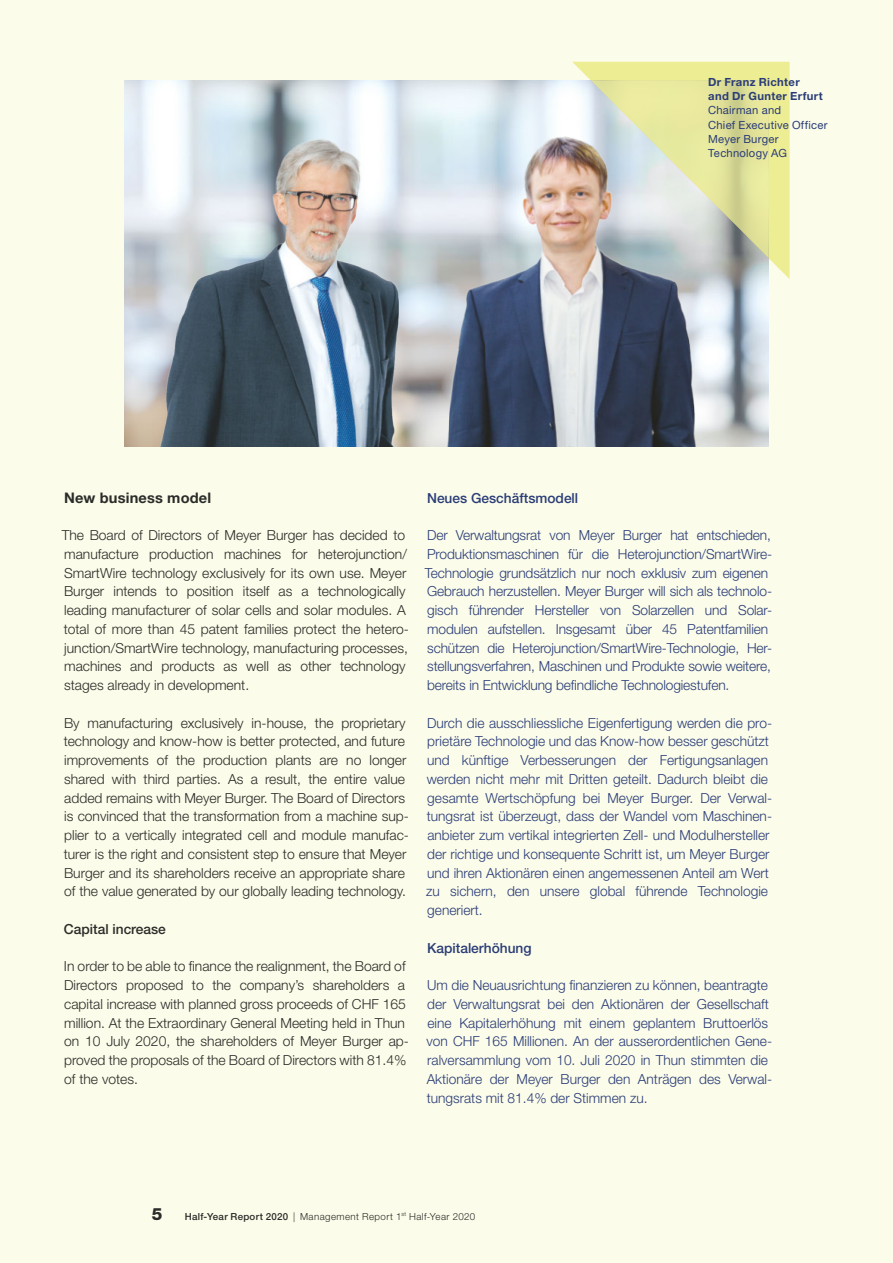
<style>
.page{position:relative;width:893px;height:1263px;background:#fbfce9}
.page>*{position:absolute;margin:0;border:0;box-sizing:border-box;transform-origin:0 0}
.t1{font:800 16.8px "Helvetica Neue LT Pro";color:#2b2b29}
.t2{font:700 14.7px "Helvetica Neue LT Pro";letter-spacing:.01em;color:#2b2b29}
.t3{font:300 13.8px/18.8px "Helvetica Neue LT Pro";color:#2a3c77}
.t4{font:300 13.8px/18.8px "Helvetica Neue LT Pro";color:#2b2b29}
.t5{font:500 13.8px "Helvetica Neue LT Pro";color:#2a3c77}
.t6{font:500 13.8px "Helvetica Neue LT Pro";color:#2b2b29}
.t7{font:11.25px/14.2px "Helvetica Neue LT Pro";letter-spacing:.02em;color:#2a3c77}
.t8{font:700 11.25px/14.2px "Helvetica Neue LT Pro";letter-spacing:.03em;color:#2a3c77}
.t9{font:300 9.75px "Helvetica Neue LT Pro";letter-spacing:.04em;color:#2b2b29}
.s1{font-weight:500}
</style>
<div class="page">
<img style="left:124px;top:80px;width:645px;height:366px">
<svg style="left:572px;top:62px;width:218px;height:217px;background:#ddde9f"></svg>
<img style="left:153px;top:103px;width:253px;height:343px">
<img style="left:438px;top:109px;width:268px;height:337px">
<p class="t8" style="left:708px;top:75px;width:116px">Dr Franz Richter and Dr Gunter Erfurt</p>
<p class="t7" style="left:708px;top:103px;width:121px">Chairman and<br>Chief Executive Officer<br>Meyer Burger<br>Technology AG</p>
<p class="t2" style="left:64px;top:488px;width:149px">New business model</p>
<p class="t4" style="left:62px;top:525px;width:349px">The Board of Directors of Meyer Burger has decided to manufacture production machines for heterojunction/ SmartWire technology exclusively for its own use. Meyer Burger intends to position itself as a technologically leading manufacturer of solar cells and solar modules. A total of more than 45 patent families protect the hetero&shy;junction/SmartWire technology, manufacturing processes, machines and products as well as other technology stages already in development.</p>
<p class="t4" style="left:64px;top:713px;width:347px">By manufacturing exclusively in-house, the proprietary technology and know-how is better protected, and future improvements of the production plants are no longer shared with third parties. As a result, the entire value added remains with Meyer Burger. The Board of Directors is convinced that the transformation from a machine sup&shy;plier to a vertically integrated cell and module manufac&shy;turer is the right and consistent step to ensure that Meyer Burger and its shareholders receive an appropriate share of the value generated by our globally leading technology.</p>
<p class="t6" style="left:64px;top:921px;width:104px">Capital increase</p>
<p class="t4" style="left:64px;top:957px;width:347px">In order to be able to finance the realignment, the Board of Directors proposed to the company’s shareholders a capital increase with planned gross proceeds of CHF 165 million. At the Extraordinary General Meeting held in Thun on 10 July 2020, the shareholders of Meyer Burger ap&shy;proved the proposals of the Board of Directors with 81.4% of the votes.</p>
<p class="t5" style="left:427px;top:489px;width:153px">Neues Geschäftsmodell</p>
<p class="t3" style="left:425px;top:525px;width:349px">Der Verwaltungsrat von Meyer Burger hat entschieden, Produktionsmaschinen für die Heterojunction/SmartWire-Technologie grundsätzlich nur noch exklusiv zum eigenen Gebrauch herzustellen. Meyer Burger will sich als technolo&shy;gisch führender Hersteller von Solarzellen und Solar&shy;modulen aufstellen. Insgesamt über 45 Patentfamilien schützen die Heterojunction/SmartWire-Technologie, Her&shy;stellungsverfahren, Maschinen und Produkte sowie weitere, bereits in Entwicklung befindliche Technologiestufen.</p>
<p class="t3" style="left:426px;top:713px;width:347px">Durch die ausschliessliche Eigenfertigung werden die pro&shy;prietäre Technologie und das Know-how besser geschützt und künftige Verbesserungen der Fertigungsanlagen werden nicht mehr mit Dritten geteilt. Dadurch bleibt die gesamte Wertschöpfung bei Meyer Burger. Der Verwal&shy;tungsrat ist überzeugt, dass der Wandel vom Maschinen&shy;anbieter zum vertikal integrierten Zell- und Modulhersteller der richtige und konsequente Schritt ist, um Meyer Burger und ihren Aktionären einen angemessenen Anteil am Wert zu sichern, den unsere global führende Technologie generiert.</p>
<p class="t5" style="left:427px;top:939px;width:106px">Kapitalerhöhung</p>
<p class="t3" style="left:426px;top:975px;width:347px">Um die Neuausrichtung finanzieren zu können, beantragte der Verwaltungsrat bei den Aktionären der Gesellschaft eine Kapitalerhöhung mit einem geplantem Bruttoerlös von CHF 165 Millionen. An der ausserordentlichen Gene&shy;ralversammlung vom 10. Juli 2020 in Thun stimmten die Aktionäre der Meyer Burger den Anträgen des Verwal&shy;tungsrats mit 81.4% der Stimmen zu.</p>
<p class="t1" style="left:152px;top:1204px;width:12px">5</p>
<p class="t9" style="left:185px;top:1211px;width:292px"><span class="s1">Half-Year Report 2020</span> | Management Report 1<sup>st</sup> Half-Year 2020</p>
</div>
